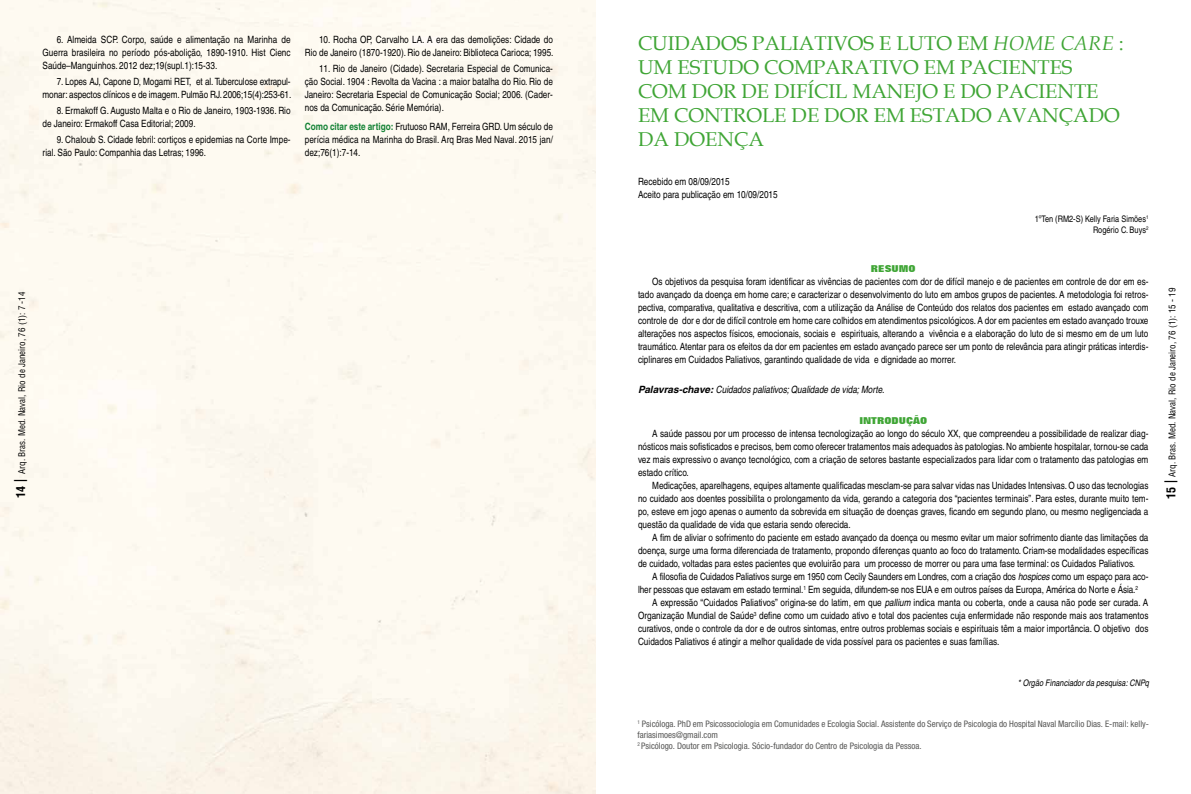
<style>
.page{position:relative;width:1191px;height:794px;background:#fff}
.page>*{position:absolute;margin:0;border:0;box-sizing:border-box;transform-origin:0 0}
.t1{font:20px/24px "Book Antiqua";color:#3fa535}
.t2{font:condensed 10px/13px "Helvetica";color:#000;text-align:justify}
.t3{font:italic condensed 10px "Helvetica";color:#000}
.t4{font:800 9.5px "Folio BT";color:#3fa535}
.t5{font:9px/11px "Helvetica 55 C";color:#575756}
.t6{font:condensed 9px "Helvetica";color:#000}
.t7{font:condensed 9px/11px "Helvetica";color:#000;text-align:right}
.t8{font:italic condensed 9px "Helvetica";color:#000}
.s1{font-weight:700;color:#158336}
.s2{font-weight:700;font-size:12px}
.s3{font-weight:300;font-stretch:normal;font-size:18px}
.s4{font-style:italic}
.s5{font-weight:700;font-stretch:normal}
</style>
<div class="page">
<p class="t2" style="left:43px;top:33px;width:250px;text-indent:14px">6. Almeida SCP. Corpo, saúde e alimentação na Marinha de Guerra brasileira no período pós-abolição, 1890-1910. Hist Cienc Saúde–Manguinhos. 2012 dez;19(supl.1):15-33.</p>
<p class="t2" style="left:43px;top:75px;width:250px;text-align:right">7. Lopes AJ, Capone D, Mogami RET, et al. Tuberculose extrapul&shy;monar: aspectos clínicos e de imagem. Pulmão RJ. 2006;15(4):253-61.</p>
<p class="t2" style="left:43px;top:104px;width:250px;text-indent:14px">8. Ermakoff G. Augusto Malta e o Rio de Janeiro, 1903-1936. Rio de Janeiro: Ermakoff Casa Editorial; 2009.</p>
<p class="t2" style="left:43px;top:133px;width:250px;text-indent:14px">9. Chaloub S. Cidade febril: cortiços e epidemias na Corte Impe&shy;rial. São Paulo: Companhia das Letras; 1996.</p>
<p class="t2" style="left:305px;top:33px;width:250px;text-align:right">10. Rocha OP, Carvalho LA. A era das demolições: Cidade do<br>Rio de Janeiro (1870-1920). Rio de Janeiro: Biblioteca Carioca; 1995.</p>
<p class="t2" style="left:305px;top:62px;width:250px;text-indent:14px">11. Rio de Janeiro (Cidade). Secretaria Especial de Comunica&shy;ção Social. 1904 : Revolta da Vacina : a maior batalha do Rio. Rio de Janeiro: Secretaria Especial de Comunicação Social; 2006. (Cader&shy;nos da Comunicação. Série Memória).</p>
<p class="t2" style="left:305px;top:120px;width:250px"><span class="s1">Como citar este artigo:</span> Frutuoso RAM, Ferreira GRD. Um século de perícia médica na Marinha do Brasil. Arq Bras Med Naval. 2015 jan/ dez;76(1):7-14.</p>
<p class="t6" style="left:16px;top:498px;width:208px;rotate:-90deg"><span class="s2">14</span> <span class="s3">I</span> Arq. Bras. Med. Naval, Rio de Janeiro, 76 (1): 7 -14</p>
<p class="t6" style="left:16px;top:490px;width:182px;rotate:-90deg"><span class="s2">14</span> <span class="s3">I</span> Arq. Bras. Med. Naval, Rio de Janeiro, 74 (1)</p>
<h1 class="t1" style="left:638px;top:31px;width:487px">CUIDADOS PALIATIVOS E LUTO EM <span class="s4">HOME CARE</span> :<br>UM ESTUDO COMPARATIVO EM PACIENTES<br>COM DOR DE DIFÍCIL MANEJO E DO PACIENTE<br>EM CONTROLE DE DOR EM ESTADO AVANÇADO<br>DA DOENÇA</h1>
<p class="t2" style="left:638px;top:175px;width:141px">Recebido em 08/09/2015<br>Aceito para publicação em 10/09/2015</p>
<p class="t7" style="left:1034px;top:213px;width:115px">1ºTen (RM2-S) Kelly Faria Simões<sup>1<br></sup>Rogério C. Buys<sup>2</sup></p>
<p class="t4" style="left:871px;top:263px;width:46px">RESUMO</p>
<p class="t2" style="left:638px;top:275px;width:512px;text-indent:14px">Os objetivos da pesquisa foram identificar as vivências de pacientes com dor de difícil manejo e de pacientes em controle de dor em es&shy;tado avançado da doença em home care; e caracterizar o desenvolvimento do luto em ambos grupos de pacientes. A metodologia foi retros&shy;pectiva, comparativa, qualitativa e descritiva, com a utilização da Análise de Conteúdo dos relatos dos pacientes em estado avançado com controle de dor e dor de difícil controle em home care colhidos em atendimentos psicológicos. A dor em pacientes em estado avançado trouxe alterações nos aspectos físicos, emocionais, sociais e espirituais, alterando a vivência e a elaboração do luto de si mesmo em de um luto traumático. Atentar para os efeitos da dor em pacientes em estado avançado parece ser um ponto de relevância para atingir práticas interdis&shy;ciplinares em Cuidados Paliativos, garantindo qualidade de vida e dignidade ao morrer.</p>
<p class="t3" style="left:638px;top:383px;width:248px"><span class="s5">Palavras-chave:</span> Cuidados paliativos; Qualidade de vida; Morte.</p>
<p class="t4" style="left:859px;top:415px;width:69px">INTRODUÇÃO</p>
<p class="t2" style="left:638px;top:427px;width:512px;text-indent:14px">A saúde passou por um processo de intensa tecnologização ao longo do século XX, que compreendeu a possibilidade de realizar diag&shy;nósticos mais sofisticados e precisos, bem como oferecer tratamentos mais adequados às patologias. No ambiente hospitalar, tornou-se cada vez mais expressivo o avanço tecnológico, com a criação de setores bastante especializados para lidar com o tratamento das patologias em estado crítico.</p>
<p class="t2" style="left:638px;top:479px;width:512px;text-indent:14px">Medicações, aparelhagens, equipes altamente qualificadas mesclam-se para salvar vidas nas Unidades Intensivas. O uso das tecnologias no cuidado aos doentes possibilita o prolongamento da vida, gerando a categoria dos “pacientes terminais”. Para estes, durante muito tem&shy;po, esteve em jogo apenas o aumento da sobrevida em situação de doenças graves, ficando em segundo plano, ou mesmo negligenciada a questão da qualidade de vida que estaria sendo oferecida.</p>
<p class="t2" style="left:638px;top:531px;width:512px;text-indent:14px">A fim de aliviar o sofrimento do paciente em estado avançado da doença ou mesmo evitar um maior sofrimento diante das limitações da doença, surge uma forma diferenciada de tratamento, propondo diferenças quanto ao foco do tratamento. Criam-se modalidades específicas de cuidado, voltadas para estes pacientes que evoluirão para um processo de morrer ou para uma fase terminal: os Cuidados Paliativos.</p>
<p class="t2" style="left:638px;top:570px;width:512px;text-indent:14px">A filosofia de Cuidados Paliativos surge em 1950 com Cecily Saunders em Londres, com a criação dos <span class="s4">hospices</span> como um espaço para aco&shy;lher pessoas que estavam em estado terminal.<sup>1</sup> Em seguida, difundem-se nos EUA e em outros países da Europa, América do Norte e Ásia.<sup>2</sup></p>
<p class="t2" style="left:638px;top:596px;width:512px;text-indent:14px">A expressão “Cuidados Paliativos” origina-se do latim, em que <span class="s4">pallium</span> indica manta ou coberta, onde a causa não pode ser curada. A Organização Mundial de Saúde<sup>3</sup> define como um cuidado ativo e total dos pacientes cuja enfermidade não responde mais aos tratamentos curativos, onde o controle da dor e de outros sintomas, entre outros problemas sociais e espirituais têm a maior importância. O objetivo dos Cuidados Paliativos é atingir a melhor qualidade de vida possível para os pacientes e suas famílias.</p>
<p class="t8" style="left:1017px;top:677px;width:133px">* Orgão Financiador da pesquisa: CNPq</p>
<p class="t5" style="left:637px;top:718px;width:513px"><sup>1</sup> Psicóloga. PhD em Psicossociologia em Comunidades e Ecologia Social. Assistente do Serviço de Psicologia do Hospital Naval Marcílio Dias. E-mail: kelly&shy;fariasimoes@gmail.com<br><sup>2</sup> Psicólogo. Doutor em Psicologia. Sócio-fundador do Centro de Psicologia da Pessoa.</p>
<p class="t6" style="left:1166px;top:499px;width:212px;rotate:-90deg"><span class="s2">15</span> <span class="s3">I</span> Arq. Bras. Med. Naval, Rio de Janeiro, 76 (1): 15 - 19</p>
</div>
